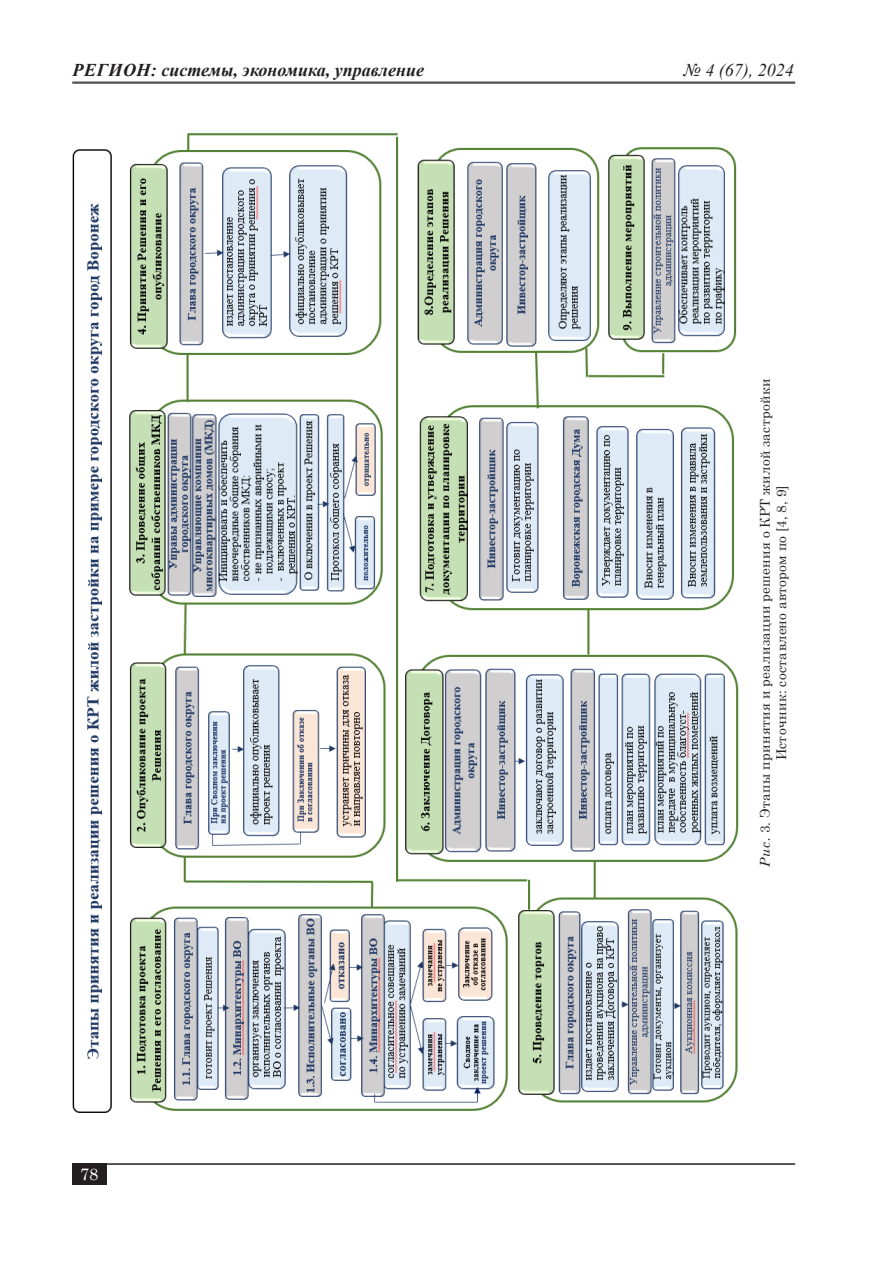
<style>
.page{position:relative;width:893px;height:1263px;background:#fff}
.page>*{position:absolute;margin:0;border:0;box-sizing:border-box;transform-origin:0 0}
.t1{font:italic 700 18px "Times New Roman";color:#231f20}
.t2{font:italic 18px "Times New Roman";color:#231f20}
.t3{font:16.5px "Century Schoolbook";color:#fff}
.t4{font:13.5px/16.2px "Century Schoolbook";letter-spacing:.035em;color:#231f20;text-align:center}
.s1{font-style:italic}
</style>
<div class="page">
<hr style="left:72px;top:82px;width:723px;height:1px;background:#231f20">
<hr style="left:72px;top:83px;width:723px;height:1px;background:#231f20">
<hr style="left:72px;top:1163px;width:723px;height:2px;background:#231f20">
<div style="left:72px;top:1163px;width:34px;height:21px;background:#231f20"></div>
<img style="left:72px;top:133px;width:667px;height:980px">
<h1 class="t1" style="left:73px;top:58px;width:353px">Регион: системы, экономика, управление</h1>
<h1 class="t2" style="left:684px;top:58px;width:111px">№ 4 (67), 2024</h1>
<p class="t3" style="left:80px;top:1160px;width:20px">78</p>
<p class="t4" style="left:756px;top:867px;width:490px;rotate:-90deg"><span class="s1">Рис.</span> 3. Этапы принятия и реализации решения о КРТ жилой застройки<br>Источник: составлено автором по [4, 8, 9]</p>
</div>
